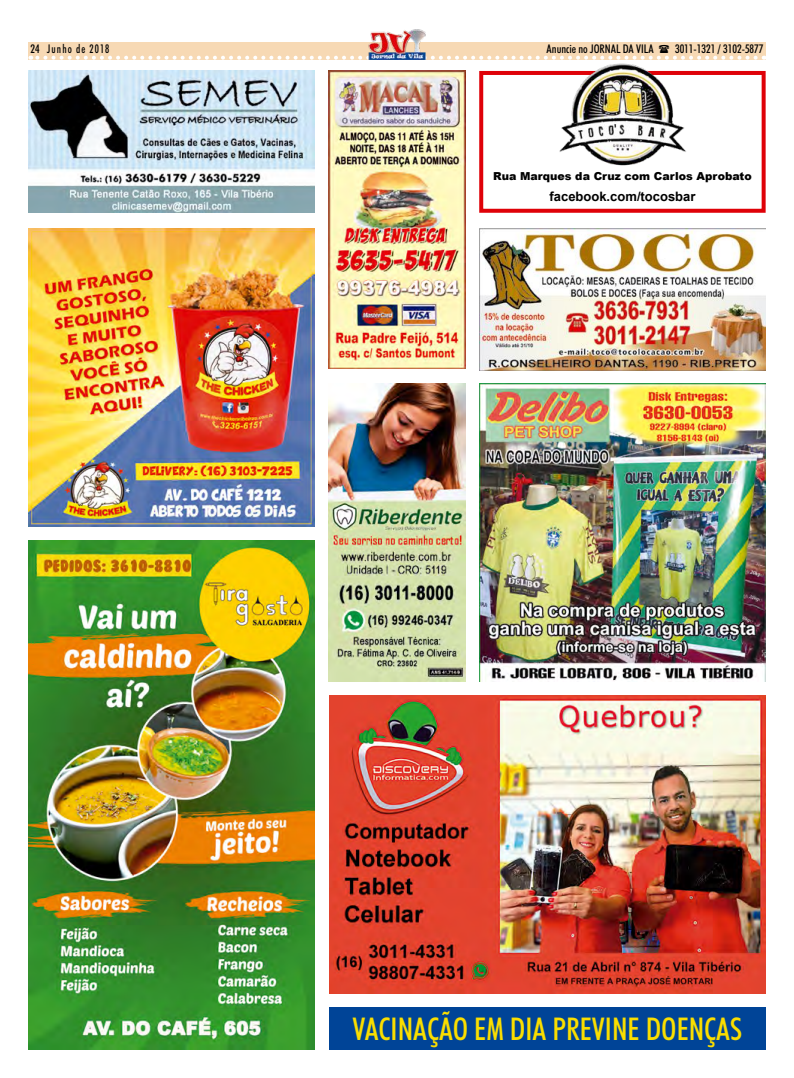
<style>
.page{position:relative;width:794px;height:1078px;background:#fff}
.page>*{position:absolute;margin:0;border:0;box-sizing:border-box;transform-origin:0 0}
.t1{font:500 condensed 31.4px "Futura BT";color:#fade00}
.t2{font:700 13px "Arial";color:#000}
.t3{font:500 condensed 12px "Futura BT";color:#000}
.t4{font:500 condensed 12px "Futura BT";letter-spacing:.1em;color:#000}
.t5{font:900 11px "Arial";color:#000}
</style>
<div class="page">
<div style="left:28px;top:43px;width:737px;height:17px;background:#f7d9b4"></div>
<img style="left:369px;top:29px;width:56px;height:16px">
<img style="left:479px;top:229px;width:286px;height:142px">
<img style="left:28px;top:71px;width:287px;height:142px">
<img style="left:329px;top:71px;width:136px;height:297px">
<img style="left:28px;top:228px;width:287px;height:298px">
<div style="left:479px;top:71px;width:286px;height:142px;border:4px solid #df0108"></div>
<img style="left:558px;top:63px;width:129px;height:103px">
<img style="left:479px;top:383px;width:287px;height:298px">
<img style="left:329px;top:695px;width:436px;height:298px">
<img style="left:28px;top:540px;width:287px;height:509px">
<div style="left:329px;top:1007px;width:436px;height:42px;background:#004497"></div>
<img style="left:329px;top:383px;width:136px;height:298px">
<svg style="left:30px;top:45px;width:725px;height:15px"></svg>
<p class="t4" style="left:30px;top:42px;width:80px">24 Junho de 2018</p>
<p class="t3" style="left:546px;top:42px;width:109px">Anuncie no JORNAL DA VILA</p>
<p class="t3" style="left:675px;top:42px;width:90px">3011-1321 / 3102-5877</p>
<p class="t5" style="left:493px;top:168px;width:260px">Rua Marques da Cruz com Carlos Aprobato</p>
<p class="t2" style="left:549px;top:187px;width:147px">facebook.com/tocosbar</p>
<h1 class="t1" style="left:352px;top:1009px;width:391px">VACINAÇÃO EM DIA PREVINE DOENÇAS</h1>
</div>
